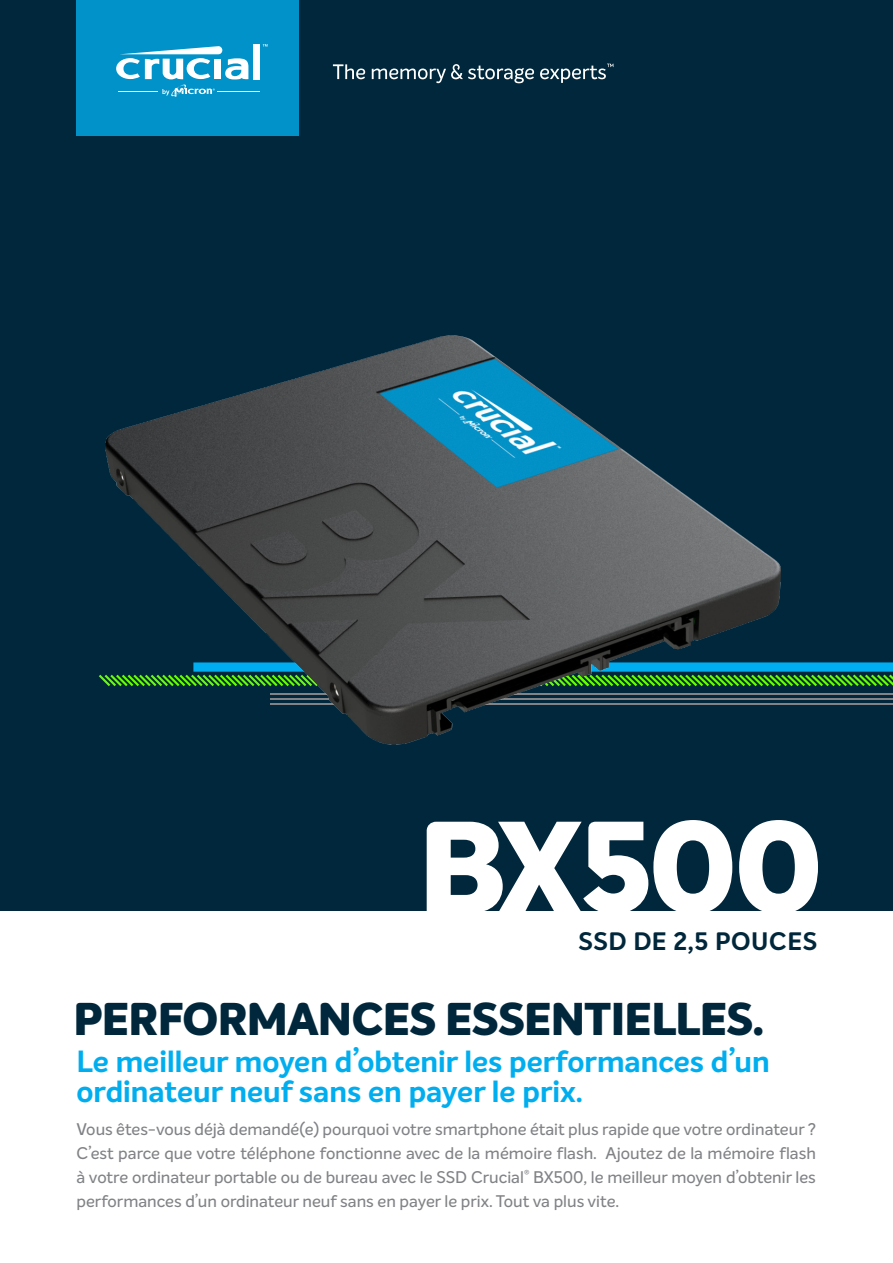
<style>
.page{position:relative;width:893px;height:1263px;background:#fff}
.page>*{position:absolute;margin:0;border:0;box-sizing:border-box;transform-origin:0 0}
.t1{font:800 45px "Intelo";letter-spacing:-.015em;color:#00273b}
.t2{font:700 30px/30px "Intelo Alt";color:#00aeef}
.t3{font:700 24.75px "Intelo";letter-spacing:.025em;color:#00273b}
.t4{font:500 16.5px/24px "Intelo Alt";color:#808285;text-align:justify}
</style>
<div class="page">
<div style="left:0;top:0;width:893px;height:910px;background:#00273b"></div>
<svg style="left:333px;top:64px;width:32px;height:15px"></svg>
<svg style="left:372px;top:64px;width:162px;height:19px"></svg>
<svg style="left:540px;top:64px;width:73px;height:19px"></svg>
<div style="left:77px;top:0;width:222px;height:135px;background:#0092c8"></div>
<div style="left:253px;top:44px;width:7px;height:35px;background:#fff"></div>
<hr style="left:218px;top:91px;width:42px;height:1px;background:#fff">
<svg style="left:116px;top:46px;width:132px;height:51px"></svg>
<svg style="left:263px;top:44px;width:5px;height:3px"></svg>
<svg style="left:739px;top:820px;width:79px;height:91px"></svg>
<svg style="left:427px;top:820px;width:305px;height:91px"></svg>
<hr style="left:270px;top:703px;width:623px;height:2px;background:#808285">
<hr style="left:270px;top:698px;width:623px;height:2px;background:#808285">
<hr style="left:270px;top:693px;width:623px;height:2px;background:#808285">
<div style="left:193px;top:662px;width:700px;height:10px;background:#00adf0"></div>
<svg style="left:99px;top:674px;width:794px;height:12px"></svg>
<img style="left:105px;top:335px;width:676px;height:409px">
<p class="t3" style="left:579px;top:925px;width:240px">SSD DE 2,5 POUCES</p>
<p class="t1" style="left:74px;top:990px;width:692px">PERFORMANCES ESSENTIELLES.</p>
<p class="t2" style="left:77px;top:1047px;width:695px">Le meilleur moyen d’obtenir les performances d’un ordinateur neuf sans en payer le prix.</p>
<p class="t4" style="left:77px;top:1117px;width:741px">Vous êtes-vous déjà demandé(e) pourquoi votre smartphone était plus rapide que votre ordinateur ?<br>C’est parce que votre téléphone fonctionne avec de la mémoire flash. Ajoutez de la mémoire flash à votre ordinateur portable ou de bureau avec le SSD Crucial<sup>®</sup> BX500, le meilleur moyen d’obtenir les performances d’un ordinateur neuf sans en payer le prix. Tout va plus vite.</p>
</div>
